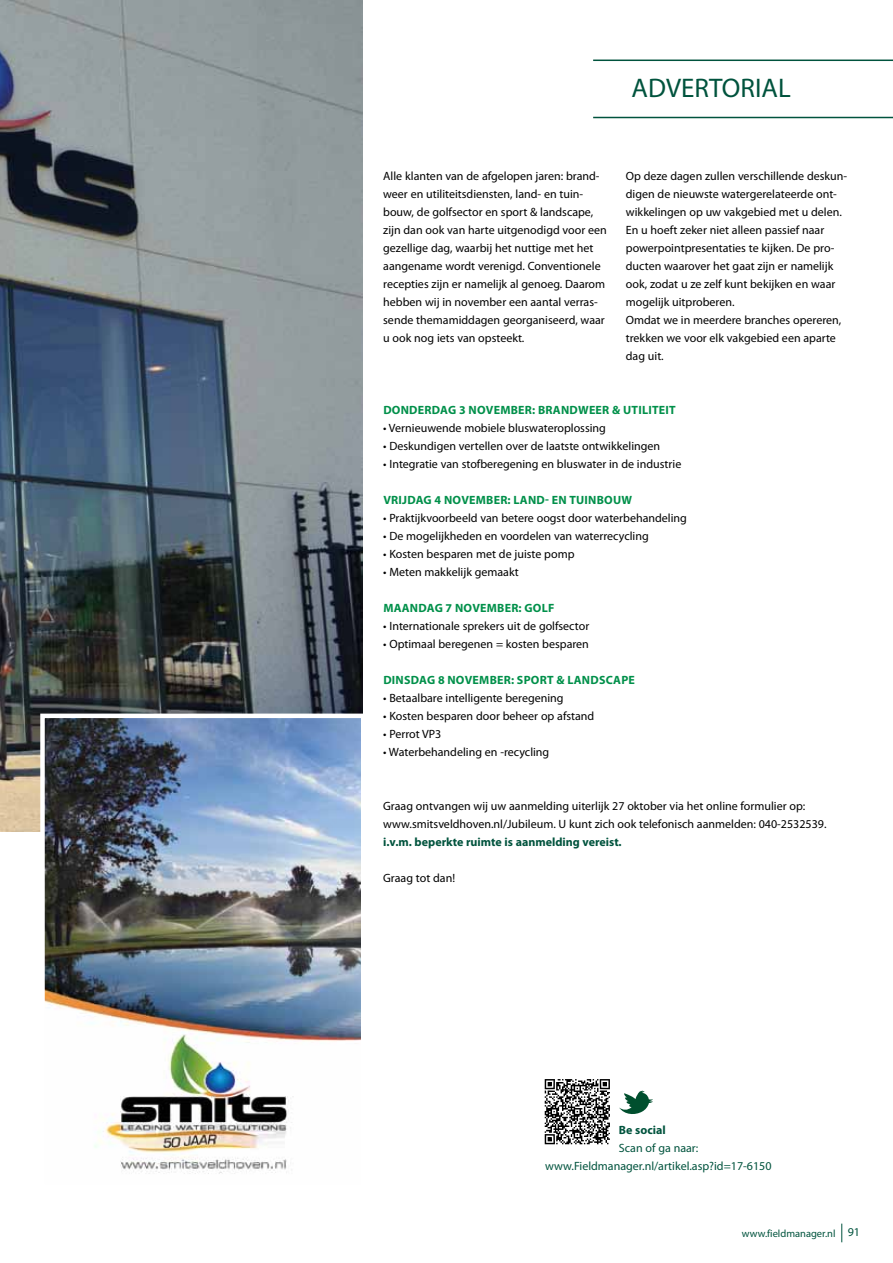
<style>
.page{position:relative;width:893px;height:1263px;background:#fff}
.page>*{position:absolute;margin:0;border:0;box-sizing:border-box;transform-origin:0 0}
.t1{font:27px "Myriad Pro";color:#00533d}
.t2{font:12px/18px "Myriad Pro";color:#000}
.t3{font:700 12px "Myriad Pro";letter-spacing:.02em;color:#00904a}
.t4{font:12px/18px "Myriad Pro";color:#00533d;text-align:center}
.t5{font:700 12px "Myriad Pro";color:#00533d}
.t6{font:10.5px "Myriad Pro";color:#00533d}
.s1{font-size:12px}
</style>
<div class="page">
<svg style="left:841px;top:1223px;width:1px;height:19px"></svg>
<hr style="left:593px;top:117px;width:300px;height:1px;background:#00533d">
<hr style="left:593px;top:60px;width:300px;height:1px;background:#00533d">
<img style="left:0;top:0;width:363px;height:832px">
<img style="left:45px;top:718px;width:315px;height:456px">
<div style="left:40px;top:713px;width:325px;height:476px;border:4px solid #fff"></div>
<svg style="left:545px;top:1079px;width:65px;height:65px"></svg>
<svg style="left:619px;top:1090px;width:34px;height:24px"></svg>
<h1 class="t1" style="left:632px;top:71px;width:161px">ADVERTORIAL</h1>
<p class="t2" style="left:383px;top:167px;width:225px">Alle klanten van de afgelopen jaren: brand&shy;weer en utiliteitsdiensten, land- en tuin&shy;bouw, de golfsector en sport &amp; landscape, zijn dan ook van harte uitgenodigd voor een gezellige dag, waarbij het nuttige met het aangename wordt verenigd. Conventionele recepties zijn er namelijk al genoeg. Daarom hebben wij in november een aantal verras&shy;sende themamiddagen georganiseerd, waar u ook nog iets van opsteekt.</p>
<p class="t2" style="left:626px;top:167px;width:223px">Op deze dagen zullen verschillende deskun&shy;digen de nieuwste watergerelateerde ont&shy;wikkelingen op uw vakgebied met u delen.<br>En u hoeft zeker niet alleen passief naar powerpointpresentaties te kijken. De pro&shy;ducten waarover het gaat zijn er namelijk ook, zodat u ze zelf kunt bekijken en waar mogelijk uitproberen.<br>Omdat we in meerdere branches opereren, trekken we voor elk vakgebied een aparte dag uit.</p>
<p class="t3" style="left:383px;top:402px;width:292px">DONDERDAG 3 NOVEMBER: BRANDWEER &amp; UTILITEIT</p>
<p class="t2" style="left:383px;top:419px;width:224px">• Vernieuwende mobiele bluswateroplossing</p>
<p class="t2" style="left:383px;top:437px;width:278px">• Deskundigen vertellen over de laatste ontwikkelingen</p>
<p class="t2" style="left:383px;top:455px;width:300px">• Integratie van stofberegening en bluswater in de industrie</p>
<p class="t3" style="left:383px;top:492px;width:250px">VRIJDAG 4 NOVEMBER: LAND- EN TUINBOUW</p>
<p class="t2" style="left:383px;top:509px;width:305px">• Praktijkvoorbeeld van betere oogst door waterbehandeling</p>
<p class="t2" style="left:383px;top:527px;width:267px">• De mogelijkheden en voordelen van waterrecycling</p>
<p class="t2" style="left:383px;top:545px;width:193px">• Kosten besparen met de juiste pomp</p>
<p class="t2" style="left:383px;top:563px;width:137px">• Meten makkelijk gemaakt</p>
<p class="t3" style="left:383px;top:600px;width:173px">MAANDAG 7 NOVEMBER: GOLF</p>
<p class="t2" style="left:383px;top:617px;width:208px">• Internationale sprekers uit de golfsector</p>
<p class="t2" style="left:383px;top:635px;width:207px">• Optimaal beregenen = kosten besparen</p>
<p class="t3" style="left:383px;top:672px;width:253px">DINSDAG 8 NOVEMBER: SPORT &amp; LANDSCAPE</p>
<p class="t2" style="left:383px;top:689px;width:182px">• Betaalbare intelligente beregening</p>
<p class="t2" style="left:383px;top:707px;width:213px">• Kosten besparen door beheer op afstand</p>
<p class="t2" style="left:383px;top:725px;width:60px">• Perrot VP3</p>
<p class="t2" style="left:383px;top:743px;width:168px">• Waterbehandeling en -recycling</p>
<p class="t2" style="left:383px;top:797px;width:445px">Graag ontvangen wij uw aanmelding uiterlijk 27 oktober via het online formulier op: www.smitsveldhoven.nl/Jubileum. U kunt zich ook telefonisch aanmelden: 040-2532539.</p>
<p class="t5" style="left:383px;top:834px;width:240px">I.V.M. BEPERKTE RUIMTE IS AANMELDING VEREIST.</p>
<p class="t2" style="left:383px;top:869px;width:73px">Graag tot dan!</p>
<p class="t5" style="left:619px;top:1122px;width:48px">BE SOCIAL</p>
<p class="t4" style="left:545px;top:1139px;width:228px">Scan of ga naar: www.Fieldmanager.nl/artikel.asp?id=17-6150</p>
<p class="t6" style="left:742px;top:1227px;width:120px">www.fieldmanager.nl <span class="s1">91</span></p>
</div>
